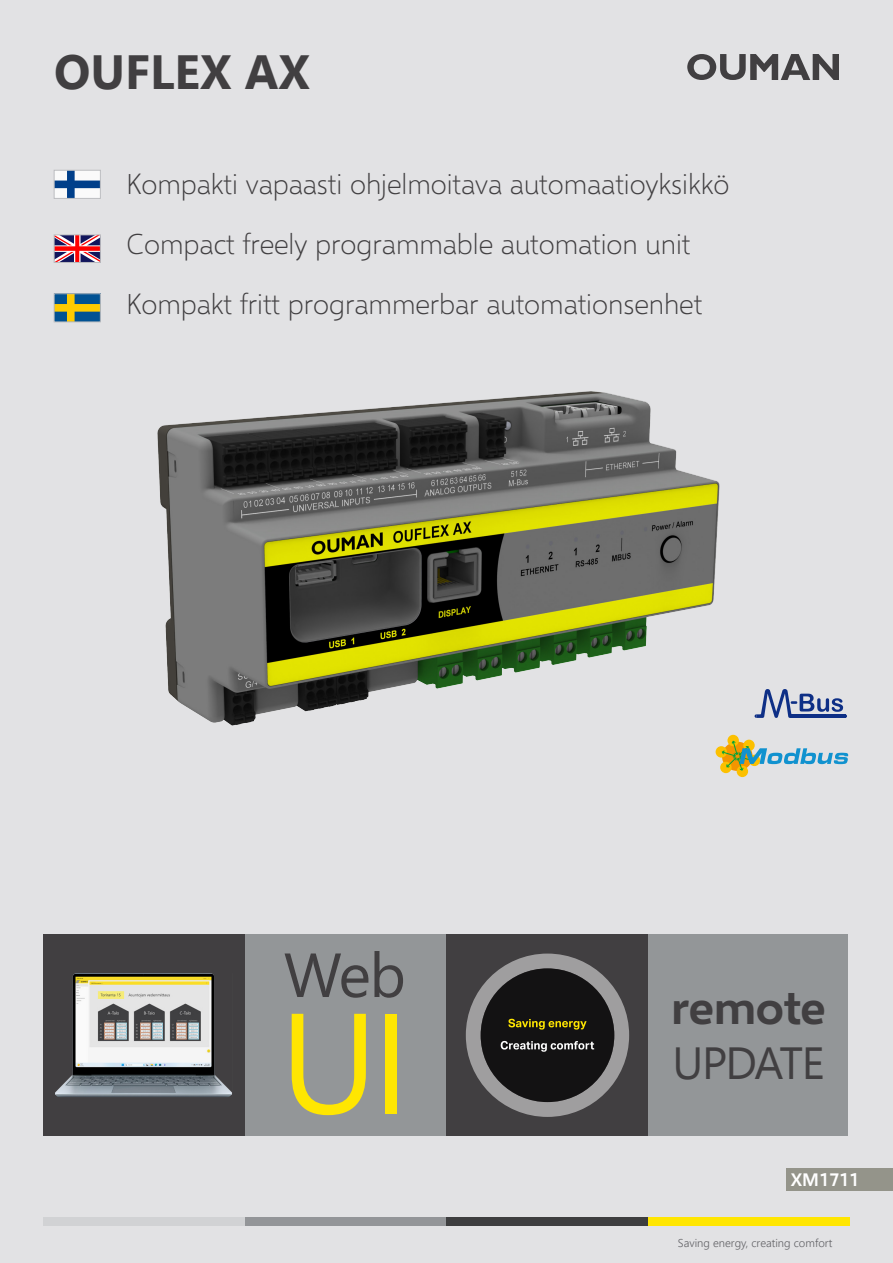
<style>
.page{position:relative;width:893px;height:1263px;background:#e2e2e4}
.page>*{position:absolute;margin:0;border:0;box-sizing:border-box;transform-origin:0 0}
.Kuvateksti_9_9{font:142.35px "Nirmala UI";color:#ffe601}
.Kuvateksti_9_9-2{font:62.1px "Nirmala UI";color:#413f41}
.t1{font:700 48px "Nirmala UI";color:#413f41}
.Kuvateksti_9_9-3{font:600 48px "Selawik";letter-spacing:-.02em;color:#413f41}
.Kuvateksti_9_9-4{font:45px "Nirmala UI";letter-spacing:-.04em;color:#413f41}
.t2{font:300 28.5px "Selawik";color:#413f41}
.t3{font:600 18px "Selawik";letter-spacing:-.005em;color:#fff}
.t4{font:300 11.4px "Nirmala UI";color:#626266}
</style>
<div class="page">
<div style="left:786px;top:1168px;width:107px;height:23px;background:#94948a"></div>
<svg style="left:56px;top:172px;width:43px;height:25px"></svg>
<div style="left:54px;top:170px;width:47px;height:29px;border:1px solid #bcbdc0"></div>
<svg style="left:56px;top:237px;width:43px;height:24px"></svg>
<div style="left:54px;top:235px;width:47px;height:28px;border:1px solid #bcbdc0"></div>
<svg style="left:56px;top:296px;width:43px;height:24px"></svg>
<div style="left:244px;top:934px;width:202px;height:202px;background:#939698"></div>
<div style="left:646px;top:934px;width:202px;height:202px;background:#939698"></div>
<div style="left:446px;top:934px;width:202px;height:202px;background:#413f41"></div>
<svg style="left:466px;top:953px;width:163px;height:164px"></svg>
<svg style="left:687px;top:54px;width:152px;height:26px"></svg>
<div style="left:43px;top:1217px;width:201px;height:9px;background:#d1d2d4"></div>
<div style="left:244px;top:1217px;width:202px;height:9px;background:#939598"></div>
<div style="left:446px;top:1217px;width:202px;height:9px;background:#3e3e3f"></div>
<div style="left:648px;top:1217px;width:202px;height:9px;background:#ffe601"></div>
<div style="left:43px;top:934px;width:201px;height:202px;background:#413f41"></div>
<img style="left:55px;top:973px;width:177px;height:124px">
<svg style="left:755px;top:689px;width:92px;height:29px"></svg>
<div style="left:727px;top:735px;width:12px;height:11px;background:#fcc000;border-radius:50%"></div>
<div style="left:743px;top:740px;width:12px;height:11px;background:#fcc000;border-radius:50%"></div>
<div style="left:737px;top:766px;width:11px;height:11px;background:#fcc000;border-radius:50%"></div>
<svg style="left:720px;top:762px;width:12px;height:11px"></svg>
<div style="left:716px;top:746px;width:11px;height:12px;background:#fcc000;border-radius:50%"></div>
<svg style="left:722px;top:741px;width:126px;height:30px"></svg>
<img style="left:157px;top:391px;width:562px;height:335px">
<p class="t1" style="left:54px;top:32px;width:258px">OUFLEX AX</p>
<p class="t2" style="left:126px;top:166px;width:604px">Kompakti vapaasti ohjelmoitava automaatioyksikkö</p>
<p class="t2" style="left:126px;top:226px;width:565px">Compact freely programmable automation unit</p>
<p class="t2" style="left:126px;top:286px;width:577px">Kompakt fritt programmerbar automationsenhet</p>
<p class="Kuvateksti_9_9-2" style="left:284px;top:924px;width:124px">Web</p>
<p class="Kuvateksti_9_9" style="left:280px;top:947px;width:131px">UI</p>
<p class="Kuvateksti_9_9-3" style="left:671px;top:978px;width:156px">remote</p>
<p class="Kuvateksti_9_9-4" style="left:672px;top:1026px;width:154px">UPDATE</p>
<p class="t3" style="left:791px;top:1169px;width:70px">XM1711</p>
<p class="t4" style="left:678px;top:1233px;width:156px">Saving energy, creating comfort</p>
</div>
